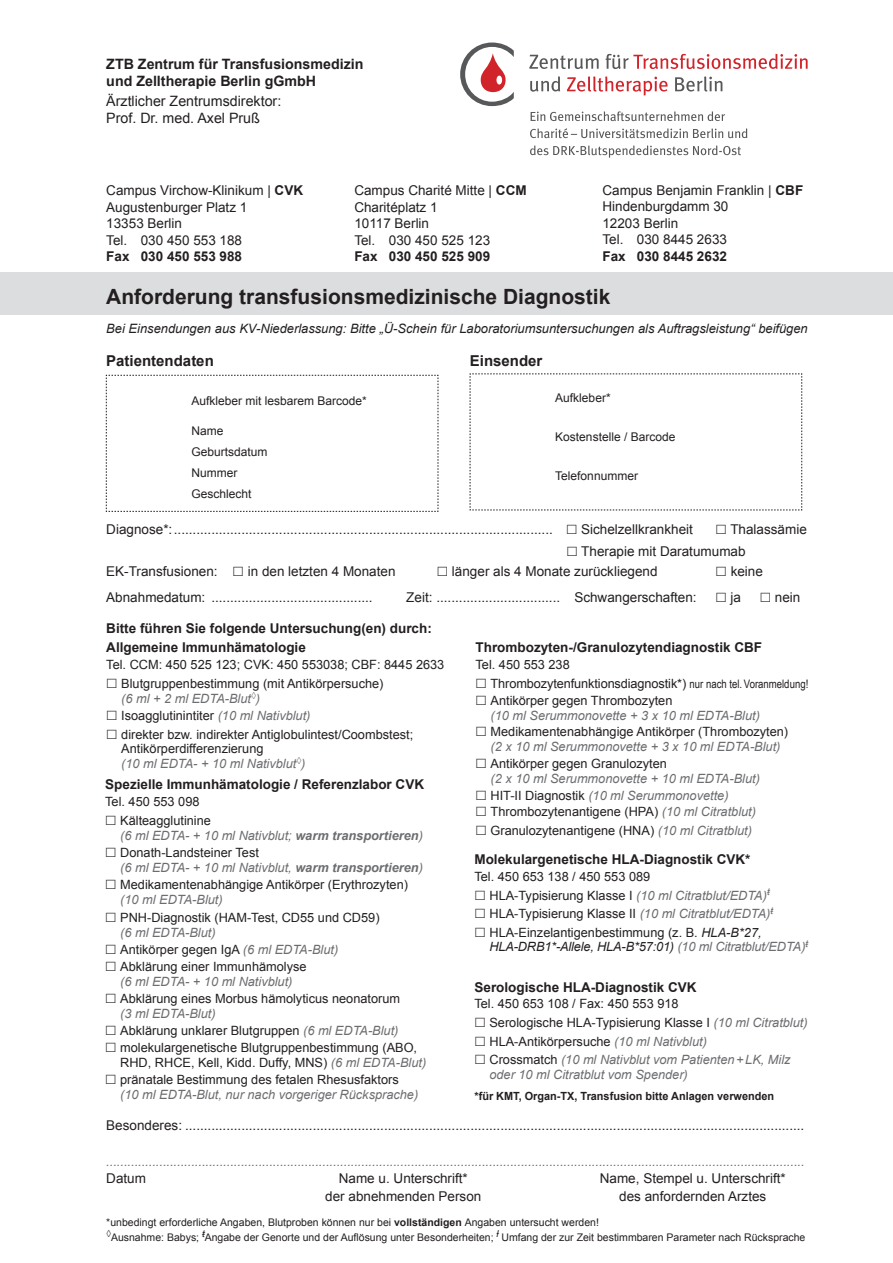
<style>
.page{position:relative;width:893px;height:1263px;background:#fff}
.page>*{position:absolute;margin:0;border:0;box-sizing:border-box;transform-origin:0 0}
.t1{font:700 21px "Arial";color:#231f20}
.t2{font:700 15px "Arial";color:#231f20}
.t3{font:700 14.25px/17.1px "Arial";color:#231f20}
.t4{font:14.25px/17.1px "Arial";color:#231f20}
.t5{font:13.5px/16.5px "Arial";color:#231f20}
.t6{font:700 13.5px/18.9px "Arial";color:#231f20}
.t7{font:italic 12.9px "Arial";color:#231f20}
.t8{font:12.75px/17.1px "Arial";color:#231f20}
.t9{font:italic 12.75px/16.8px "Arial";color:#6c6d70}
.t10{font:italic 12.75px "Arial";letter-spacing:-.01em;color:#231f20}
.t11{font:12px/21px "Arial";color:#231f20}
.t12{font:700 11.25px "Arial";color:#231f20}
.t13{font:10.5px/15.6px "Arial";color:#231f20}
.s1{font-weight:700}
.s2{font-style:normal;color:#231f20}
.s3{font-style:italic;color:#6c6d70}
.s4{font-weight:700;font-style:italic;color:#6c6d70}
.s5{font-family:"Arial Narrow";font-size:11.7px}
.s6{font-style:italic}
.s7{color:#6c6d70}
</style>
<div class="page">
<div style="left:0;top:272px;width:893px;height:43px;background:#dcdddf"></div>
<svg style="left:675px;top:76px;width:47px;height:16px"></svg>
<svg style="left:567px;top:76px;width:101px;height:20px"></svg>
<svg style="left:530px;top:76px;width:30px;height:16px"></svg>
<svg style="left:529px;top:54px;width:279px;height:15px"></svg>
<svg style="left:460px;top:43px;width:54px;height:63px"></svg>
<svg style="left:530px;top:145px;width:211px;height:13px"></svg>
<svg style="left:530px;top:128px;width:217px;height:10px"></svg>
<svg style="left:531px;top:111px;width:194px;height:10px"></svg>
<svg style="left:106px;top:375px;width:332px;height:137px"></svg>
<svg style="left:470px;top:373px;width:332px;height:137px"></svg>
<p class="t3" style="left:106px;top:56px;width:259px">ZTB Zentrum für Transfusionsmedizin und Zelltherapie Berlin gGmbH</p>
<p class="t4" style="left:106px;top:92px;width:176px">Ärztlicher Zentrumsdirektor:<br>Prof. Dr. med. Axel Pruß</p>
<p class="t5" style="left:106px;top:182px;width:198px">Campus Virchow-Klinikum | <span class="s1">CVK<br></span>Augustenburger Platz 1<br>13353 Berlin<br>Tel. 030 450 553 188</p>
<p class="t6" style="left:106px;top:247px;width:137px">Fax 030 450 553 988</p>
<p class="t5" style="left:354px;top:182px;width:174px">Campus Charité Mitte | <span class="s1">CCM<br></span>Charitéplatz 1<br>10117 Berlin<br>Tel. 030 450 525 123</p>
<p class="t6" style="left:354px;top:247px;width:137px">Fax 030 450 525 909</p>
<p class="t5" style="left:602px;top:182px;width:202px">Campus Benjamin Franklin | <span class="s1">CBF<br></span>Hindenburgdamm 30<br>12203 Berlin<br>Tel. 030 8445 2633</p>
<p class="t6" style="left:602px;top:247px;width:126px">Fax 030 8445 2632</p>
<h1 class="t1" style="left:106px;top:283px;width:506px">Anforderung transfusionsmedizinische Diagnostik</h1>
<p class="t7" style="left:106px;top:320px;width:703px">Bei Einsendungen aus KV-Niederlassung: Bitte „Ü-Schein für Laboratoriumsuntersuchungen als Auftragsleistung“ beifügen</p>
<p class="t2" style="left:106px;top:351px;width:109px">Patientendaten</p>
<p class="t2" style="left:470px;top:351px;width:74px">Einsender</p>
<p class="t11" style="left:192px;top:391px;width:177px">Aufkleber mit lesbarem Barcode*</p>
<p class="t11" style="left:192px;top:420px;width:78px">Name<br>Geburtsdatum<br>Nummer<br>Geschlecht</p>
<p class="t11" style="left:555px;top:388px;width:57px">Aufkleber*</p>
<p class="t11" style="left:555px;top:427px;width:122px">Kostenstelle / Barcode</p>
<p class="t11" style="left:555px;top:466px;width:84px">Telefonnummer</p>
<p class="t5" style="left:106px;top:521px;width:448px">Diagnose*:.....................................................................................................</p>
<p class="t5" style="left:581px;top:521px;width:113px">Sichelzellkrankheit</p>
<p class="t5" style="left:581px;top:518px;width:227px;line-height:22.5px;text-indent:149px">Thalassämie<br>Therapie mit Daratumumab</p>
<p class="t5" style="left:106px;top:564px;width:113px">EK-Transfusionen:</p>
<p class="t5" style="left:248px;top:564px;width:149px">in den letzten 4 Monaten</p>
<p class="t5" style="left:452px;top:564px;width:207px">länger als 4 Monate zurückliegend</p>
<p class="t5" style="left:731px;top:564px;width:34px">keine</p>
<p class="t5" style="left:106px;top:589px;width:268px">Abnahmedatum: ...........................................</p>
<p class="t5" style="left:406px;top:589px;width:292px">Zeit: ................................. Schwangerschaften:</p>
<p class="t5" style="left:730px;top:589px;width:12px">ja</p>
<p class="t5" style="left:775px;top:589px;width:27px">nein</p>
<p class="t6" style="left:106px;top:620px;width:327px">Bitte führen Sie folgende Untersuchung(en) durch:<br>Allgemeine Immunhämatologie</p>
<p class="t8" style="left:121px;top:655px;width:325px;line-height:18.9px;text-indent:-15px">Tel. CCM: 450 525 123; CVK: 450 553038; CBF: 8445 2633<br>Blutgruppenbestimmung (mit Antikörpersuche)</p>
<p class="t9" style="left:121px;top:690px;width:191px">(6 ml + 2 ml EDTA-Blut<sup>◊</sup>)<br><span class="s2">Isoagglutinintiter</span> (10 ml Nativblut)</p>
<p class="t8" style="left:121px;top:727px;width:293px;line-height:14.7px">direkter bzw. indirekter Antiglobulintest/Coombstest;<br>Antikörperdifferenzierung<br><span class="s3">(10 ml EDTA- + 10 ml Nativblut</span><sup>◊</sup><span class="s3">)</span></p>
<p class="t6" style="left:105px;top:775px;width:320px">Spezielle Immunhämatologie / Referenzlabor CVK</p>
<p class="t8" style="left:120px;top:792px;width:92px;line-height:19.2px;text-indent:-15px">Tel. 450 553 098<br>Kälteagglutinine</p>
<p class="t9" style="left:120px;top:827px;width:304px">(6 ml EDTA- + 10 ml Nativblut; <span class="s1">warm transportieren</span>)<br><span class="s2">Donath-Landsteiner Test</span></p>
<p class="t8" style="left:120px;top:859px;width:304px"><span class="s3">(6 ml EDTA- + 10 ml Nativblut,</span> <span class="s4">warm transportieren</span><span class="s3">)<br></span>Medikamentenabhängige Antikörper (Erythrozyten)</p>
<p class="t9" style="left:120px;top:892px;width:104px">(10 ml EDTA-Blut)</p>
<p class="t8" style="left:120px;top:909px;width:261px">PNH-Diagnostik (HAM-Test, CD55 und CD59)</p>
<p class="t8" style="left:120px;top:924px;width:220px"><span class="s3">(6 ml EDTA-Blut)<br></span>Antikörper gegen IgA <span class="s3">(6 ml EDTA-Blut)<br></span>Abklärung einer Immunhämolyse</p>
<p class="t9" style="left:120px;top:973px;width:174px">(6 ml EDTA- + 10 ml Nativblut)</p>
<p class="t8" style="left:120px;top:990px;width:281px">Abklärung eines Morbus hämolyticus neonatorum</p>
<p class="t8" style="left:120px;top:1005px;width:298px"><span class="s3">(3 ml EDTA-Blut)<br></span>Abklärung unklarer Blutgruppen <span class="s3">(6 ml EDTA-Blut) </span>molekulargenetische Blutgruppenbestimmung (ABO,</p>
<p class="t8" style="left:120px;top:1054px;width:308px">RHD, RHCE, Kell, Kidd. Duffy, MNS) <span class="s3">(6 ml EDTA-Blut) </span>pränatale Bestimmung des fetalen Rhesusfaktors</p>
<p class="t9" style="left:120px;top:1086px;width:300px">(10 ml EDTA-Blut, nur nach vorgeriger Rücksprache)</p>
<p class="t6" style="left:476px;top:638px;width:288px">Thrombozyten-/Granulozytendiagnostik CBF</p>
<p class="t8" style="left:491px;top:655px;width:319px;line-height:18.9px;text-indent:-15px">Tel. 450 553 238<br>Thrombozytenfunktionsdiagnostik*) <span class="s5">nur nach tel.Voranmeldung!</span></p>
<p class="t8" style="left:491px;top:692px;width:183px">Antikörper gegen Thrombozyten</p>
<p class="t9" style="left:491px;top:707px;width:271px">(10 ml Serummonovette + 3 x 10 ml EDTA-Blut)</p>
<p class="t8" style="left:491px;top:723px;width:299px">Medikamentenabhängige Antikörper (Thrombozyten)</p>
<p class="t9" style="left:491px;top:738px;width:291px">(2 x 10 ml Serummonovette + 3 x 10 ml EDTA-Blut)</p>
<p class="t8" style="left:491px;top:755px;width:178px">Antikörper gegen Granulozyten</p>
<p class="t9" style="left:491px;top:770px;width:271px">(2 x 10 ml Serummonovette + 10 ml EDTA-Blut)<br><span class="s2">HIT-II Diagnostik</span> (10 ml Serummonovette)<br><span class="s2">Thrombozytenantigene (HPA)</span> (10 ml Citratblut)</p>
<p class="t8" style="left:491px;top:822px;width:263px">Granulozytenantigene (HNA) <span class="s3">(10 ml Citratblut)</span></p>
<p class="t6" style="left:474px;top:850px;width:278px">Molekulargenetische HLA-Diagnostik CVK*</p>
<p class="t8" style="left:489px;top:867px;width:285px;line-height:18.6px;text-indent:-15px">Tel. 450 653 138 / 450 553 089<br>HLA-Typisierung Klasse I <span class="s3">(10 ml Citratblut/EDTA)</span><sup>ŧ </sup>HLA-Typisierung Klasse II <span class="s3">(10 ml Citratblut/EDTA)</span><sup>ŧ </sup>HLA-Einzelantigenbestimmung (z. B. <span class="s6">HLA-B*27,</span></p>
<p class="t10" style="left:489px;top:939px;width:320px">HLA-DRB1*-Allele, HLA-B*57:01) <span class="s7">(10 ml Citratblut/EDTA)</span><sup>ŧ</sup></p>
<p class="t6" style="left:474px;top:978px;width:224px">Serologische HLA-Diagnostik CVK</p>
<p class="t8" style="left:489px;top:995px;width:320px;line-height:18.6px;text-indent:-15px">Tel. 450 653 108 / Fax: 450 553 918<br>Serologische HLA-Typisierung Klasse I <span class="s3">(10 ml Citratblut)<br></span>HLA-Antikörpersuche <span class="s3">(10 ml Nativblut)<br></span>Crossmatch <span class="s3">(10 ml Nativblut vom Patienten+LK, Milz</span></p>
<p class="t9" style="left:489px;top:1066px;width:200px">oder 10 ml Citratblut vom Spender)</p>
<p class="t12" style="left:474px;top:1089px;width:301px">*für KMT, Organ-TX, Transfusion bitte Anlagen verwenden</p>
<p class="t5" style="left:106px;top:1117px;width:700px">Besonderes: .....................................................................................................................................................................</p>
<p class="t9" style="left:106px;top:1153px;width:700px">.....................................................................................................................................................................................................</p>
<p class="t5" style="left:106px;top:1170px;width:41px">Datum</p>
<p class="t5" style="left:339px;top:1170px;width:131px">Name u. Unterschrift*</p>
<p class="t5" style="left:600px;top:1170px;width:188px">Name, Stempel u. Unterschrift*</p>
<p class="t5" style="left:325px;top:1188px;width:158px">der abnehmenden Person</p>
<p class="t5" style="left:619px;top:1188px;width:149px">des anfordernden Arztes</p>
<p class="t13" style="left:106px;top:1214px;width:701px">*unbedingt erforderliche Angaben, Blutproben können nur bei <span class="s1">vollständigen</span> Angaben untersucht werden!<br><sup>◊</sup>Ausnahme: Babys; <sup>ŧ</sup>Angabe der Genorte und der Auflösung unter Besonderheiten; Umfang der zur Zeit bestimmbaren Parameter nach Rücksprache</p>
</div>
